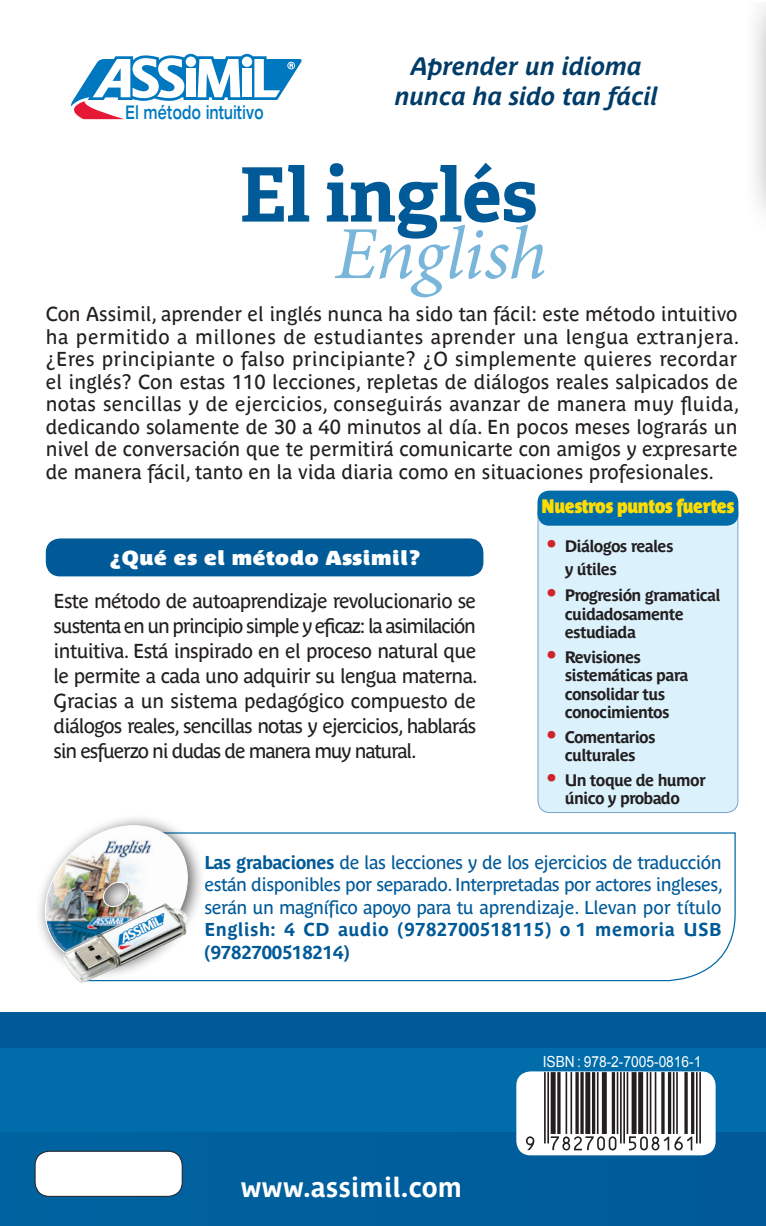
<style>
.page{position:relative;width:766px;height:1226px;background:#fff}
.page>*{position:absolute;margin:0;border:0;box-sizing:border-box;transform-origin:0 0}
.t1{font:82.5px "Ean P48 Lfz";color:#231f20}
.t2{font:700 75px/56.5px "Adelle Basic";color:#015a98;text-align:right}
.t3{font:700 27.5px "Parisine Plus Ptf";color:#fff}
.t4{font:italic 700 25px/30px "Parisine Plus Ptf";color:#013c69;text-align:center}
.t5{font:20px/22.5px "Parisine Plus Ptf";color:#231f20}
.t6{font:20px/42.5px "Parisine Plus Ptf";letter-spacing:-.035em;color:#231f20;text-align:center}
.t7{font:700 19.25px "Parisine Plus Ptf So";letter-spacing:-.02em;color:#ffdc01;scale:.8 1}
.t8{font:500 expanded 19px "Helvetica Neue";letter-spacing:.03em;color:#0078c0;scale:.67 1}
.t9{font:18.5px/22.5px "Parisine Plus Ptf";letter-spacing:-.01em;color:#015a98;text-align:justify}
.t10{font:700 16.5px/18.5px "Parisine Plus Ptf";letter-spacing:-.04em;color:#231f20}
.t11{font:15.25px "Arial";color:#fff;scale:.9 1}
.s1{font-family:"Minion Pro";font-weight:400;font-style:italic;color:#79b6da}
.s2{font-family:"Parisine Plus Ptf So";font-weight:700;color:#fff}
.s3{font-size:26.75px;color:#d1232a}
.s4{font-weight:700}
</style>
<div class="page">
<div style="left:0;top:1048px;width:765px;height:178px;background:#006ca9"></div>
<div style="left:0;top:1012px;width:765px;height:36px;background:#015a98"></div>
<div style="left:0;top:1133px;width:765px;height:93px;background:#015a98"></div>
<div style="left:743px;top:2px;width:22px;height:237px;background:#231f20;opacity:.75"></div>
<div style="left:35px;top:1151px;width:147px;height:45px;background:#fff;border-radius:14px"></div>
<div style="left:35px;top:1151px;width:147px;height:46px;border:1px solid #231f20;border-radius:14px"></div>
<div style="left:516px;top:1071px;width:199px;height:84px;background:#fff;border-radius:14px"></div>
<svg style="left:71px;top:54px;width:230px;height:65px"></svg>
<svg style="left:205px;top:832px;width:531px;height:150px"></svg>
<div style="left:34px;top:814px;width:171px;height:166px;background:#231f20;opacity:.75"></div>
<svg style="left:34px;top:825px;width:169px;height:60px"></svg>
<div style="left:538px;top:500px;width:199px;height:313px;background:#dbf2fc;border-radius:12px"></div>
<div style="left:537px;top:500px;width:201px;height:313px;border:1px solid #7fa2cc;border-radius:12px"></div>
<div style="left:537px;top:491px;width:201px;height:35px;background:#006ca9;border-radius:12px"></div>
<div style="left:46px;top:538px;width:437px;height:38px;background:#015a98;border-radius:14px"></div>
<img style="left:34px;top:885px;width:186px;height:98px">
<p class="t8" style="left:126px;top:101px;width:207px">El método intuitivo</p>
<p class="t4" style="left:395px;top:49px;width:264px">Aprender un idioma nunca ha sido tan fácil</p>
<p class="t2" style="left:239px;top:167px;width:309px">El inglés<br><span class="s1">English</span></p>
<p class="t5" style="left:46px;top:301px;width:695px">Con Assimil, aprender el inglés nunca ha sido tan fácil: este método intuitivo ha permitido a millones de estudiantes aprender una lengua extranjera. ¿Eres principiante o falso principiante? ¿O simplemente quieres recordar el inglés? Con estas 110 lecciones, repletas de diálogos reales salpicados de notas sencillas y de ejercicios, conseguirás avanzar de manera muy fluida, dedicando solamente de 30 a 40 minutos al día. En pocos meses lograrás un nivel de conversación que te permitirá comunicarte con amigos y expresarte de manera fácil, tanto en la vida diaria como en situaciones profesionales.</p>
<p class="t6" style="left:54px;top:535px;width:424px"><span class="s2">¿Qué es el método Assimil?<br></span>Este método de autoaprendizaje revolucionario se</p>
<p class="t5" style="left:54px;top:611px;width:425px;line-height:25px;text-align:justify">sustenta en un principio simple y eficaz: la asimilación intuitiva. Está inspirado en el proceso natural que le permite a cada uno adquirir su lengua materna.<br>Gracias a un sistema pedagógico compuesto de diálogos reales, sencillas notas y ejercicios, hablarás sin esfuerzo ni dudas de manera muy natural.</p>
<p class="t7" style="left:541px;top:491px;width:242px">Nuestros puntos fuertes</p>
<p class="t10" style="left:564px;top:534px;width:110px;line-height:22.2px;text-indent:-18px"><span class="s3">•</span> Diálogos reales y útiles</p>
<p class="t10" style="left:564px;top:584px;width:157px;text-indent:-18px"><span class="s3">•</span> Progresión gramatical cuidadosamente estudiada</p>
<p class="t10" style="left:564px;top:646px;width:125px;text-indent:-18px"><span class="s3">•</span> Revisiones sistemáticas para consolidar tus conocimientos</p>
<p class="t10" style="left:547px;top:726px;width:110px;text-align:center"><span class="s3">•</span> Comentarios culturales</p>
<p class="t10" style="left:547px;top:769px;width:160px;text-align:center"><span class="s3">•</span> Un toque de humor único y probado</p>
<p class="t9" style="left:204px;top:849px;width:520px"><span class="s4">Las grabaciones</span> de las lecciones y de los ejercicios de traducción están disponibles por separado. Interpretadas por actores ingleses, serán un magnífico apoyo para tu aprendizaje. Llevan por título <span class="s4">English: 4 CD audio (9782700518115) o 1 memoria USB (9782700518214)</span></p>
<p class="t11" style="left:542px;top:1052px;width:178px">ISBN : 978-2-7005-0816-1</p>
<p class="t3" style="left:240px;top:1166px;width:223px">www.assimil.com</p>
<p class="t1" style="left:525px;top:1072px;width:176px">9:HSMHKA=ZU]V[V:</p>
</div>
